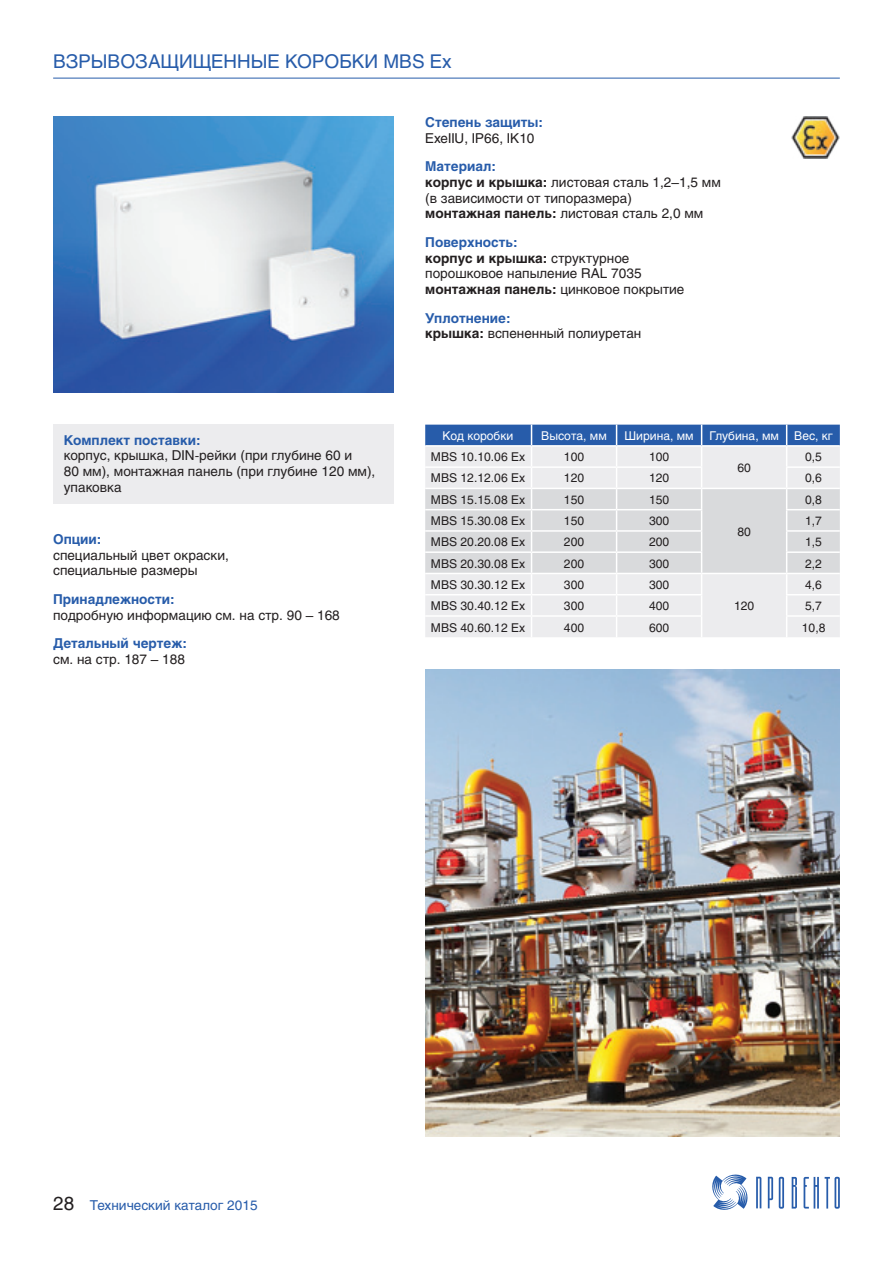
<style>
.page{position:relative;width:893px;height:1263px;background:#fff}
.page>*{position:absolute;margin:0;border:0;box-sizing:border-box;transform-origin:0 0}
.t1{font:18.75px "Helios";color:#275caa}
.t2{font:13.5px/15.8px "Helios";color:#231f20}
.t3{font:700 13.5px/15.8px "Helios";color:#275caa}
.t4{font:13.5px "Helios";color:#275caa}
.Текст_в_таблице{font:12px "Helios";color:#231f20}
.t5{font:12px "Helios";color:#fff}
.s1{font-weight:700;color:#275caa}
.s2{font-weight:400;color:#231f20}
.s3{font-weight:700}
.s4{font-size:18.75px;color:#231f20}
</style>
<div class="page">
<svg style="left:712px;top:1174px;width:36px;height:36px"></svg>
<svg style="left:756px;top:1177px;width:5px;height:31px"></svg>
<svg style="left:768px;top:1177px;width:5px;height:31px"></svg>
<svg style="left:779px;top:1177px;width:5px;height:32px"></svg>
<svg style="left:792px;top:1177px;width:5px;height:31px"></svg>
<svg style="left:804px;top:1177px;width:15px;height:31px"></svg>
<svg style="left:825px;top:1177px;width:15px;height:32px"></svg>
<hr style="left:53px;top:78px;width:787px;height:1px;background:#275caa">
<div style="left:53px;top:425px;width:340px;height:79px;background:#ececee"></div>
<img style="left:53px;top:116px;width:340px;height:277px">
<svg style="left:425px;top:425px;width:415px;height:212px;background:#d3d9e2"></svg>
<img style="left:425px;top:669px;width:415px;height:468px">
<img style="left:791px;top:116px;width:49px;height:42px">
<p class="t1" style="left:53px;top:50px;width:400px">ВЗРЫВОЗАЩИЩЕННЫЕ КОРОБКИ MBS Ex</p>
<p class="t2" style="left:64px;top:432px;width:313px"><span class="s1">Комплект поставки:<br></span>корпус, крышка, DIN-рейки (при глубине 60 и<br>80 мм), монтажная панель (при глубине 120 мм), упаковка</p>
<p class="t2" style="left:53px;top:531px;width:177px"><span class="s1">Опции:<br></span>специальный цвет окраски, специальные размеры</p>
<p class="t2" style="left:53px;top:591px;width:288px"><span class="s1">Принадлежности:<br></span>подробную информацию см. на стр. 90 – 168</p>
<p class="t3" style="left:53px;top:635px;width:135px">Детальный чертеж: <span class="s2">см. на стр. 187 – 188</span></p>
<p class="t2" style="left:425px;top:114px;width:119px"><span class="s1">Степень защиты:<br></span>ExeIIU, IP66, IK10</p>
<p class="t2" style="left:425px;top:158px;width:297px"><span class="s1">Материал:<br></span><span class="s3">корпус и крышка:</span> листовая сталь 1,2–1,5 мм (в зависимости от типоразмера)<br><span class="s3">монтажная панель:</span> листовая сталь 2,0 мм</p>
<p class="t2" style="left:425px;top:234px;width:261px"><span class="s1">Поверхность:<br></span><span class="s3">корпус и крышка:</span> структурное порошковое напыление RAL 7035 <span class="s3">монтажная панель:</span> цинковое покрытие</p>
<p class="t2" style="left:425px;top:310px;width:218px"><span class="s1">Уплотнение:<br></span><span class="s3">крышка:</span> вспененный полиуретан</p>
<p class="t5" style="left:443px;top:428px;width:72px">Код коробки</p>
<p class="t5" style="left:541px;top:428px;width:67px">Высота, мм</p>
<p class="t5" style="left:624px;top:428px;width:71px">Ширина, мм</p>
<p class="t5" style="left:709px;top:428px;width:71px">Глубина, мм</p>
<p class="t5" style="left:794px;top:428px;width:40px">Вес, кг</p>
<p class="Текст_в_таблице" style="left:431px;top:450px;width:96px">MBS 10.10.06 Ex</p>
<p class="Текст_в_таблице" style="left:564px;top:450px;width:22px">100</p>
<p class="Текст_в_таблице" style="left:649px;top:450px;width:22px">100</p>
<p class="Текст_в_таблице" style="left:737px;top:460px;width:15px">60</p>
<p class="Текст_в_таблице" style="left:805px;top:450px;width:18px">0,5</p>
<p class="Текст_в_таблице" style="left:431px;top:471px;width:96px">MBS 12.12.06 Ex</p>
<p class="Текст_в_таблице" style="left:564px;top:471px;width:22px">120</p>
<p class="Текст_в_таблице" style="left:649px;top:471px;width:22px">120</p>
<p class="Текст_в_таблице" style="left:805px;top:471px;width:18px">0,6</p>
<p class="Текст_в_таблице" style="left:431px;top:492px;width:96px">MBS 15.15.08 Ex</p>
<p class="Текст_в_таблице" style="left:564px;top:492px;width:22px">150</p>
<p class="Текст_в_таблице" style="left:649px;top:492px;width:22px">150</p>
<p class="Текст_в_таблице" style="left:737px;top:524px;width:15px">80</p>
<p class="Текст_в_таблице" style="left:805px;top:492px;width:18px">0,8</p>
<p class="Текст_в_таблице" style="left:431px;top:514px;width:96px">MBS 15.30.08 Ex</p>
<p class="Текст_в_таблице" style="left:564px;top:514px;width:22px">150</p>
<p class="Текст_в_таблице" style="left:649px;top:514px;width:22px">300</p>
<p class="Текст_в_таблице" style="left:805px;top:514px;width:18px">1,7</p>
<p class="Текст_в_таблице" style="left:431px;top:535px;width:96px">MBS 20.20.08 Ex</p>
<p class="Текст_в_таблице" style="left:564px;top:535px;width:22px">200</p>
<p class="Текст_в_таблице" style="left:649px;top:535px;width:22px">200</p>
<p class="Текст_в_таблице" style="left:805px;top:535px;width:18px">1,5</p>
<p class="Текст_в_таблице" style="left:431px;top:556px;width:96px">MBS 20.30.08 Ex</p>
<p class="Текст_в_таблице" style="left:564px;top:556px;width:22px">200</p>
<p class="Текст_в_таблице" style="left:649px;top:556px;width:22px">300</p>
<p class="Текст_в_таблице" style="left:805px;top:556px;width:18px">2,2</p>
<p class="Текст_в_таблице" style="left:431px;top:577px;width:96px">MBS 30.30.12 Ex</p>
<p class="Текст_в_таблице" style="left:564px;top:577px;width:22px">300</p>
<p class="Текст_в_таблице" style="left:649px;top:577px;width:22px">300</p>
<p class="Текст_в_таблице" style="left:734px;top:599px;width:22px">120</p>
<p class="Текст_в_таблице" style="left:805px;top:577px;width:18px">4,6</p>
<p class="Текст_в_таблице" style="left:431px;top:599px;width:96px">MBS 30.40.12 Ex</p>
<p class="Текст_в_таблице" style="left:564px;top:599px;width:22px">300</p>
<p class="Текст_в_таблице" style="left:649px;top:599px;width:22px">400</p>
<p class="Текст_в_таблице" style="left:805px;top:599px;width:18px">5,7</p>
<p class="Текст_в_таблице" style="left:431px;top:620px;width:96px">MBS 40.60.12 Ex</p>
<p class="Текст_в_таблице" style="left:564px;top:620px;width:22px">400</p>
<p class="Текст_в_таблице" style="left:649px;top:620px;width:22px">600</p>
<p class="Текст_в_таблице" style="left:802px;top:620px;width:25px">10,8</p>
<p class="t4" style="left:53px;top:1197px;width:206px"><span class="s4">28</span> Технический каталог 2015</p>
</div>
